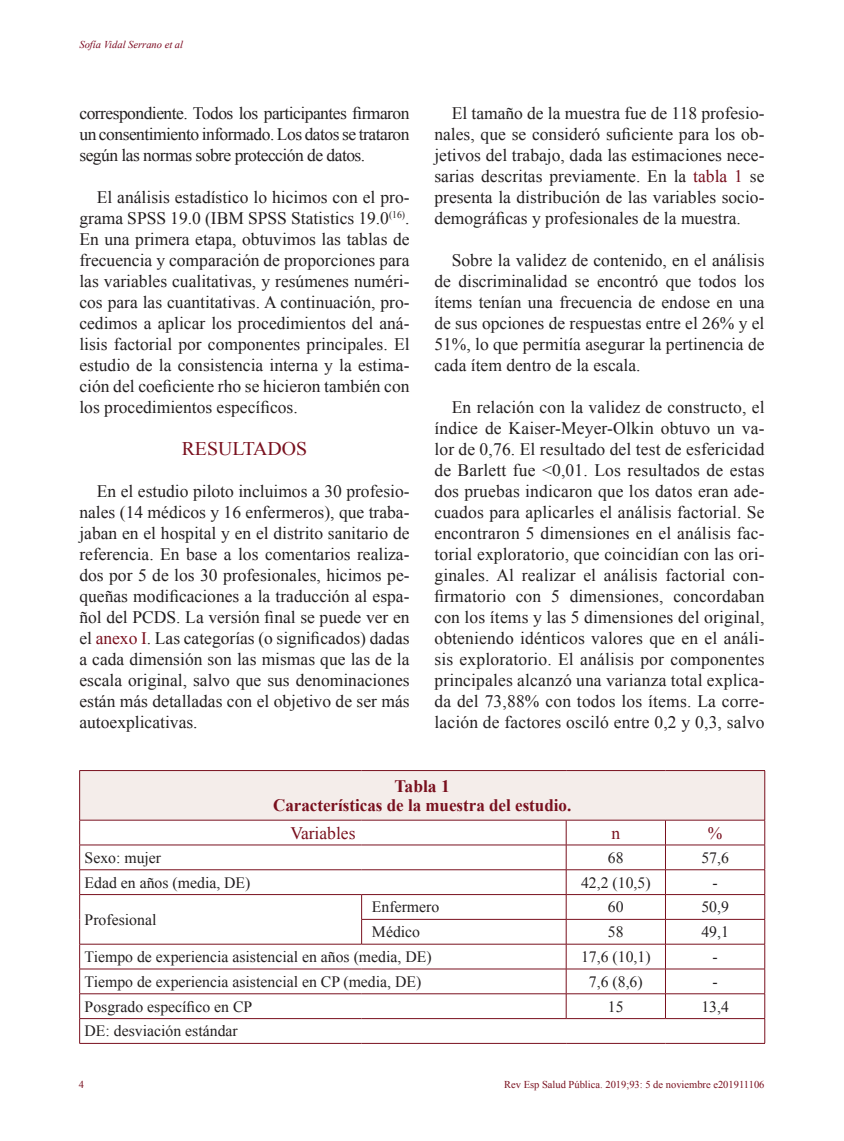
<style>
.page{position:relative;width:844px;height:1141px;background:#fff}
.page>*{position:absolute;margin:0;border:0;box-sizing:border-box;transform-origin:0 0}
.TITULILLO_TXT{font:19.25px "Times New Roman";color:#79101e}
.TEXTO_SANGRADO{font:17.5px/21px "Times New Roman";color:#231f20;text-align:justify}
.t1{font:700 17.5px "Times New Roman";color:#79101e}
.t2{font:17.5px "Times New Roman";color:#79101e}
.t3{font:15.75px "Times New Roman";color:#231f20}
.t4{font:10.5px "Times New Roman";color:#79101e}
.t5{font:italic 10.5px "Times New Roman";color:#7a071e}
.s1{color:#79101e}
</style>
<div class="page">
<div style="left:80px;top:771px;width:684px;height:49px;background:#f4edea"></div>
<svg style="left:80px;top:821px;width:684px;height:222px"></svg>
<hr style="left:79px;top:771px;width:1px;height:49px;background:#79101e">
<hr style="left:764px;top:771px;width:1px;height:49px;background:#79101e">
<hr style="left:79px;top:770px;width:282px;height:1px;background:#79101e">
<hr style="left:361px;top:770px;width:205px;height:1px;background:#79101e">
<hr style="left:566px;top:770px;width:99px;height:1px;background:#79101e">
<hr style="left:665px;top:770px;width:99px;height:1px;background:#79101e">
<hr style="left:79px;top:820px;width:282px;height:1px;background:#79101e">
<hr style="left:361px;top:820px;width:205px;height:1px;background:#79101e">
<hr style="left:566px;top:820px;width:99px;height:1px;background:#79101e">
<hr style="left:665px;top:820px;width:99px;height:1px;background:#79101e">
<svg style="left:79px;top:820px;width:1px;height:223px"></svg>
<hr style="left:79px;top:845px;width:282px;height:1px;background:#79101e">
<hr style="left:361px;top:845px;width:205px;height:1px;background:#79101e">
<hr style="left:79px;top:869px;width:282px;height:1px;background:#79101e">
<hr style="left:361px;top:869px;width:205px;height:1px;background:#79101e">
<hr style="left:79px;top:894px;width:282px;height:1px;background:#79101e">
<hr style="left:79px;top:944px;width:282px;height:1px;background:#79101e">
<hr style="left:79px;top:969px;width:282px;height:1px;background:#79101e">
<hr style="left:361px;top:969px;width:205px;height:1px;background:#79101e">
<hr style="left:79px;top:993px;width:282px;height:1px;background:#79101e">
<hr style="left:361px;top:993px;width:205px;height:1px;background:#79101e">
<hr style="left:79px;top:1018px;width:282px;height:1px;background:#79101e">
<hr style="left:361px;top:1018px;width:205px;height:1px;background:#79101e">
<hr style="left:79px;top:1043px;width:282px;height:1px;background:#79101e">
<hr style="left:361px;top:1043px;width:205px;height:1px;background:#79101e">
<hr style="left:566px;top:1043px;width:99px;height:1px;background:#79101e">
<hr style="left:665px;top:1043px;width:99px;height:1px;background:#79101e">
<svg style="left:361px;top:895px;width:1px;height:49px"></svg>
<hr style="left:566px;top:845px;width:99px;height:1px;background:#79101e">
<svg style="left:565px;top:820px;width:1px;height:198px"></svg>
<hr style="left:566px;top:869px;width:99px;height:1px;background:#79101e">
<hr style="left:361px;top:894px;width:205px;height:1px;background:#79101e">
<hr style="left:566px;top:894px;width:99px;height:1px;background:#79101e">
<hr style="left:361px;top:919px;width:205px;height:1px;background:#79101e">
<hr style="left:566px;top:919px;width:99px;height:1px;background:#79101e">
<hr style="left:361px;top:944px;width:205px;height:1px;background:#79101e">
<hr style="left:566px;top:944px;width:99px;height:1px;background:#79101e">
<hr style="left:566px;top:969px;width:99px;height:1px;background:#79101e">
<hr style="left:566px;top:993px;width:99px;height:1px;background:#79101e">
<hr style="left:566px;top:1018px;width:99px;height:1px;background:#79101e">
<svg style="left:665px;top:820px;width:1px;height:198px"></svg>
<hr style="left:665px;top:845px;width:99px;height:1px;background:#79101e">
<svg style="left:764px;top:820px;width:1px;height:223px"></svg>
<hr style="left:665px;top:869px;width:99px;height:1px;background:#79101e">
<hr style="left:665px;top:894px;width:99px;height:1px;background:#79101e">
<hr style="left:665px;top:919px;width:99px;height:1px;background:#79101e">
<hr style="left:665px;top:944px;width:99px;height:1px;background:#79101e">
<hr style="left:665px;top:969px;width:99px;height:1px;background:#79101e">
<hr style="left:665px;top:993px;width:99px;height:1px;background:#79101e">
<hr style="left:665px;top:1018px;width:99px;height:1px;background:#79101e">
<p class="t5" style="left:79px;top:38px;width:105px">Sofía Vidal Serrano et al</p>
<p class="TEXTO_SANGRADO" style="left:79px;top:103px;width:331px">correspondiente. Todos los participantes firmaron un consentimiento informado. Los datos se trataron según las normas sobre protección de datos.</p>
<p class="TEXTO_SANGRADO" style="left:79px;top:187px;width:331px;text-indent:17px">El análisis estadístico lo hicimos con el pro&shy;grama SPSS 19.0 (IBM SPSS Statistics 19.0<sup>(16)</sup>.<br>En una primera etapa, obtuvimos las tablas de frecuencia y comparación de proporciones para las variables cualitativas, y resúmenes numéri&shy;cos para las cuantitativas. A continuación, pro&shy;cedimos a aplicar los procedimientos del aná&shy;lisis factorial por componentes principales. El estudio de la consistencia interna y la estima&shy;ción del coeficiente rho se hicieron también con los procedimientos específicos.</p>
<p class="TITULILLO_TXT" style="left:182px;top:436px;width:127px">RESULTADOS</p>
<p class="TEXTO_SANGRADO" style="left:79px;top:481px;width:331px;text-indent:17px">En el estudio piloto incluimos a 30 profesio&shy;nales (14 médicos y 16 enfermeros), que traba&shy;jaban en el hospital y en el distrito sanitario de referencia. En base a los comentarios realiza&shy;dos por 5 de los 30 profesionales, hicimos pe&shy;queñas modificaciones a la traducción al espa&shy;ñol del PCDS. La versión final se puede ver en el <span class="s1">anexo I</span>. Las categorías (o significados) dadas a cada dimensión son las mismas que las de la escala original, salvo que sus denominaciones están más detalladas con el objetivo de ser más autoexplicativas.</p>
<p class="TEXTO_SANGRADO" style="left:434px;top:103px;width:331px;text-indent:17px">El tamaño de la muestra fue de 118 profesio&shy;nales, que se consideró suficiente para los ob&shy;jetivos del trabajo, dada las estimaciones nece&shy;sarias descritas previamente. En la <span class="s1">tabla 1</span> se presenta la distribución de las variables socio&shy;demográficas y profesionales de la muestra.</p>
<p class="TEXTO_SANGRADO" style="left:434px;top:250px;width:331px;text-indent:17px">Sobre la validez de contenido, en el análisis de discriminalidad se encontró que todos los ítems tenían una frecuencia de endose en una de sus opciones de respuestas entre el 26% y el 51%, lo que permitía asegurar la pertinencia de cada ítem dentro de la escala.</p>
<p class="TEXTO_SANGRADO" style="left:434px;top:397px;width:331px;text-indent:17px">En relación con la validez de constructo, el índice de Kaiser-Meyer-Olkin obtuvo un va&shy;lor de 0,76. El resultado del test de esfericidad de Barlett fue &lt;0,01. Los resultados de estas dos pruebas indicaron que los datos eran ade&shy;cuados para aplicarles el análisis factorial. Se encontraron 5 dimensiones en el análisis fac&shy;torial exploratorio, que coincidían con las ori&shy;ginales. Al realizar el análisis factorial con&shy;firmatorio con 5 dimensiones, concordaban con los ítems y las 5 dimensiones del original, obteniendo idénticos valores que en el análi&shy;sis exploratorio. El análisis por componentes principales alcanzó una varianza total explica&shy;da del 73,88% con todos los ítems. La corre&shy;lación de factores osciló entre 0,2 y 0,3, salvo</p>
<p class="t1" style="left:394px;top:774px;width:57px">Tabla 1</p>
<p class="t1" style="left:273px;top:793px;width:299px">Características de la muestra del estudio.</p>
<p class="t2" style="left:290px;top:821px;width:67px">Variables</p>
<p class="t2" style="left:611px;top:821px;width:10px">n</p>
<p class="t2" style="left:707px;top:821px;width:16px">%</p>
<p class="t3" style="left:85px;top:847px;width:78px">Sexo: mujer</p>
<p class="t3" style="left:607px;top:847px;width:17px">68</p>
<p class="t3" style="left:701px;top:847px;width:29px">57,6</p>
<p class="t3" style="left:85px;top:872px;width:167px">Edad en años (media, DE)</p>
<p class="t3" style="left:581px;top:872px;width:71px">42,2 (10,5)</p>
<p class="t3" style="left:712px;top:872px;width:7px">-</p>
<p class="t3" style="left:85px;top:909px;width:73px">Profesional</p>
<p class="t3" style="left:372px;top:897px;width:69px">Enfermero</p>
<p class="t3" style="left:607px;top:897px;width:17px">60</p>
<p class="t3" style="left:701px;top:897px;width:29px">50,9</p>
<p class="t3" style="left:372px;top:921px;width:50px">Médico</p>
<p class="t3" style="left:607px;top:921px;width:17px">58</p>
<p class="t3" style="left:701px;top:921px;width:29px">49,1</p>
<p class="t3" style="left:85px;top:946px;width:348px">Tiempo de experiencia asistencial en años (media, DE)</p>
<p class="t3" style="left:581px;top:946px;width:71px">17,6 (10,1)</p>
<p class="t3" style="left:712px;top:946px;width:7px">-</p>
<p class="t3" style="left:85px;top:971px;width:338px">Tiempo de experiencia asistencial en CP (media, DE)</p>
<p class="t3" style="left:588px;top:971px;width:55px">7,6 (8,6)</p>
<p class="t3" style="left:712px;top:971px;width:7px">-</p>
<p class="t3" style="left:85px;top:996px;width:169px">Posgrado específico en CP</p>
<p class="t3" style="left:607px;top:996px;width:17px">15</p>
<p class="t3" style="left:701px;top:996px;width:29px">13,4</p>
<p class="t3" style="left:85px;top:1021px;width:155px">DE: desviación estándar</p>
<p class="t4" style="left:79px;top:1077px;width:7px">4</p>
<p class="t4" style="left:504px;top:1077px;width:262px">Rev Esp Salud Pública. 2019;93: 5 de noviembre e201911106</p>
</div>
